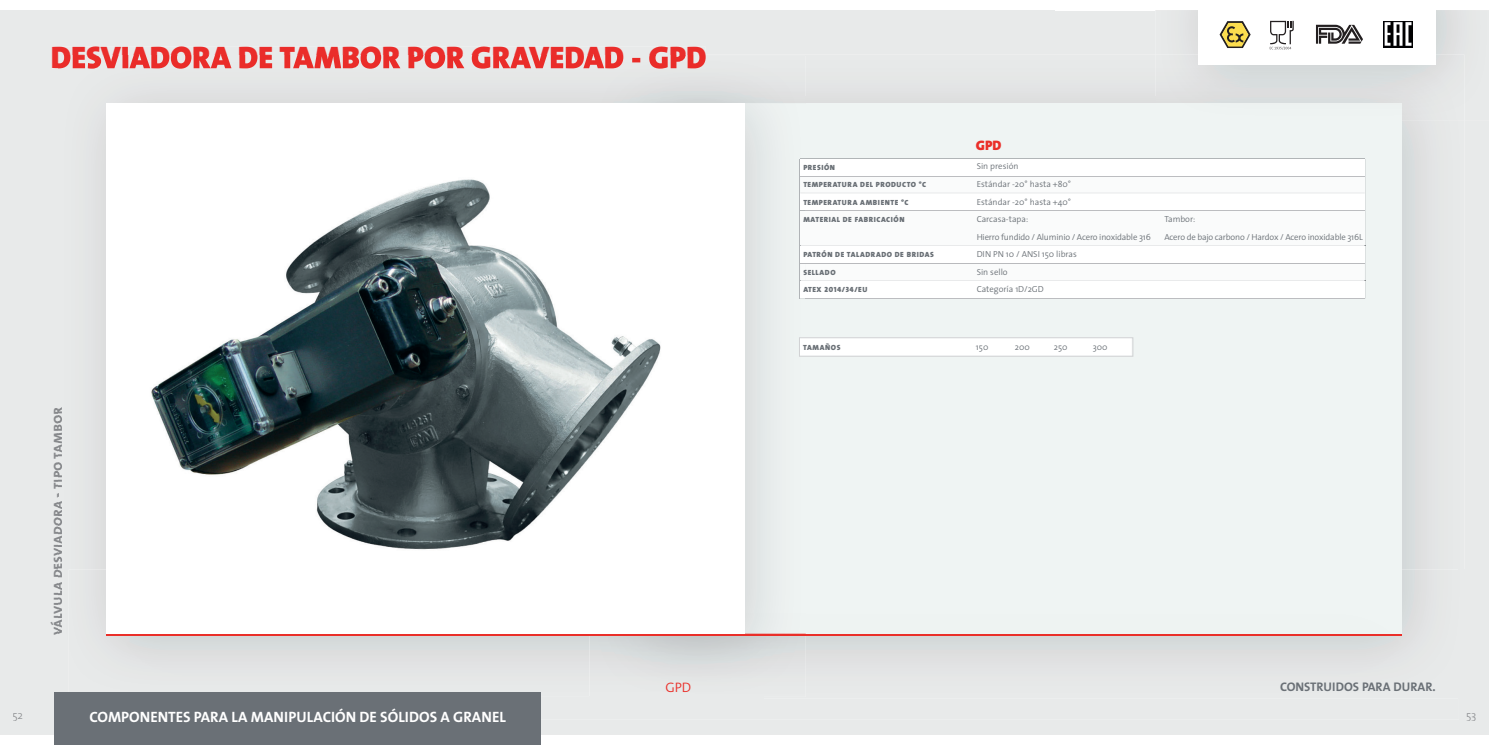
<style>
.page{position:relative;width:1489px;height:745px;background:#fff}
.page>*{position:absolute;margin:0;border:0;box-sizing:border-box;transform-origin:0 0}
.t1{font:31.25px "The Sans Black Caps";color:#ea2d2b}
.t2{font:15px "The Sans Bold Caps";color:#fff}
.t3{font:15px "The Sans Bold Caps";color:#87898c}
.t4{font:300 13.75px "The Sans";color:#ea2f29}
.t5{font:13.75px "The Sans Black Caps";color:#ea2f29}
.t6{font:12.5px "The Sans Bold Caps";color:#6a7076}
.t7{font:300 11.25px "The Sans";color:#87898c}
.t8{font:300 8.75px/17.5px "The Sans";color:#6a7076}
.t9{font:300 8.75px/17.5px "The Sans";letter-spacing:-.02em;color:#6a7076}
.t10{font:7.5px "The Sans Black Caps";letter-spacing:.075em;color:#6a7076}
</style>
<div class="page">
<div style="left:0;top:10px;width:1488px;height:724px;background:#e8eaea"></div>
<div style="left:52px;top:47px;width:653px;height:22px;background:#e8eaea"></div>
<div style="left:705px;top:55px;width:450px;height:42px;background:#e6e7e7"></div>
<div style="left:805px;top:97px;width:350px;height:6px;background:#dddede"></div>
<img style="left:1401px;top:120px;width:63px;height:449px">
<img style="left:1372px;top:569px;width:92px;height:128px">
<img style="left:589px;top:55px;width:116px;height:1px">
<div style="left:638px;top:103px;width:763px;height:532px;background:#eff4f3"></div>
<div style="left:51px;top:407px;width:8px;height:228px;background:#e8eaea"></div>
<div style="left:541px;top:696px;width:917px;height:22px;background:#e8eaea"></div>
<img style="left:763px;top:635px;width:609px;height:62px">
<img style="left:589px;top:696px;width:174px;height:1px">
<div style="left:59px;top:69px;width:309px;height:537px;background:#e4e6e6"></div>
<div style="left:368px;top:69px;width:221px;height:34px;background:#e3e4e5"></div>
<img style="left:59px;top:606px;width:10px;height:85px">
<img style="left:589px;top:56px;width:216px;height:47px">
<img style="left:744px;top:103px;width:61px;height:466px">
<img style="left:59px;top:56px;width:646px;height:13px">
<img style="left:59px;top:407px;width:3px;height:228px">
<img style="left:69px;top:569px;width:736px;height:127px">
<div style="left:106px;top:103px;width:638px;height:532px;background:#fff"></div>
<hr style="left:106px;top:633px;width:1295px;height:2px;background:#ea2f29">
<img style="left:151px;top:179px;width:510px;height:371px">
<div style="left:1466px;top:712px;width:9px;height:8px;background:#e8eaea"></div>
<div style="left:13px;top:712px;width:9px;height:8px;background:#e8eaea"></div>
<div style="left:801px;top:339px;width:329px;height:15px;background:#fff"></div>
<div style="left:799px;top:337px;width:333px;height:19px;border:1px solid #d1d2d4"></div>
<img style="left:1155px;top:10px;width:333px;height:110px">
<img style="left:1155px;top:55px;width:309px;height:65px">
<img style="left:1155px;top:103px;width:246px;height:17px">
<div style="left:1198px;top:0;width:237px;height:64px;background:#fff"></div>
<svg style="left:1269px;top:21px;width:24px;height:29px"></svg>
<svg style="left:1219px;top:21px;width:31px;height:27px"></svg>
<svg style="left:1316px;top:25px;width:46px;height:19px"></svg>
<img style="left:1383px;top:21px;width:29px;height:27px">
<div style="left:798px;top:158px;width:567px;height:141px;background:#fafbfb"></div>
<div style="left:54px;top:691px;width:487px;height:53px;background:#6a7076"></div>
<h1 class="t1" style="left:51px;top:31px;width:657px">DESVIADORA DE TAMBOR POR GRAVEDAD - GPD</h1>
<h2 class="t3" style="left:44px;top:635px;width:230px;rotate:-90deg">válvula desviadora - tipo tambor</h2>
<h3 class="t4" style="left:665px;top:675px;width:27px">GPD</h3>
<p class="t10" style="left:803px;top:161px;width:33px">PRESIÓN</p>
<p class="t10" style="left:803px;top:178px;width:124px">TEMPERATURA DEL PRODUCTO °C</p>
<p class="t10" style="left:803px;top:196px;width:107px">TEMPERATURA AMBIENTE °C</p>
<p class="t10" style="left:803px;top:213px;width:103px">MATERIAL DE FABRICACIÓN</p>
<p class="t10" style="left:803px;top:248px;width:132px">PATRÓN DE TALADRADO DE BRIDAS</p>
<p class="t10" style="left:803px;top:266px;width:34px">SELLADO</p>
<p class="t10" style="left:803px;top:283px;width:65px">ATEX 2014/34/EU</p>
<h3 class="t5" style="left:975px;top:133px;width:27px">GPD</h3>
<p class="t8" style="left:976px;top:157px;width:176px">Sin presión<br>Estándar -20° hasta +80°<br>Estándar -20° hasta +40°<br>Carcasa-tapa:<br>Hierro fundido / Aluminio / Acero inoxidable 316<br>DIN PN 10 / ANSI 150 libras<br>Sin sello<br>Categoría 1D/2GD</p>
<p class="t9" style="left:1164px;top:210px;width:200px">Tambor:<br>Acero de bajo carbono / Hardox / Acero inoxidable 316L</p>
<p class="t10" style="left:803px;top:340px;width:39px">TAMAÑOS</p>
<p class="t8" style="left:975px;top:338px;width:14px">150</p>
<p class="t8" style="left:1014px;top:338px;width:16px">200</p>
<p class="t8" style="left:1053px;top:338px;width:15px">250</p>
<p class="t8" style="left:1092px;top:338px;width:16px">300</p>
<h3 class="t6" style="left:1279px;top:676px;width:157px">CONSTRUIDOS PARA DURAR.</h3>
<h2 class="t2" style="left:89px;top:704px;width:418px">COMPONENTES PARA LA MANIPULACIÓN DE SÓLIDOS A GRANEL</h2>
<p class="t7" style="left:12px;top:705px;width:12px">52</p>
<p class="t7" style="left:1465px;top:705px;width:12px">53</p>
</div>
